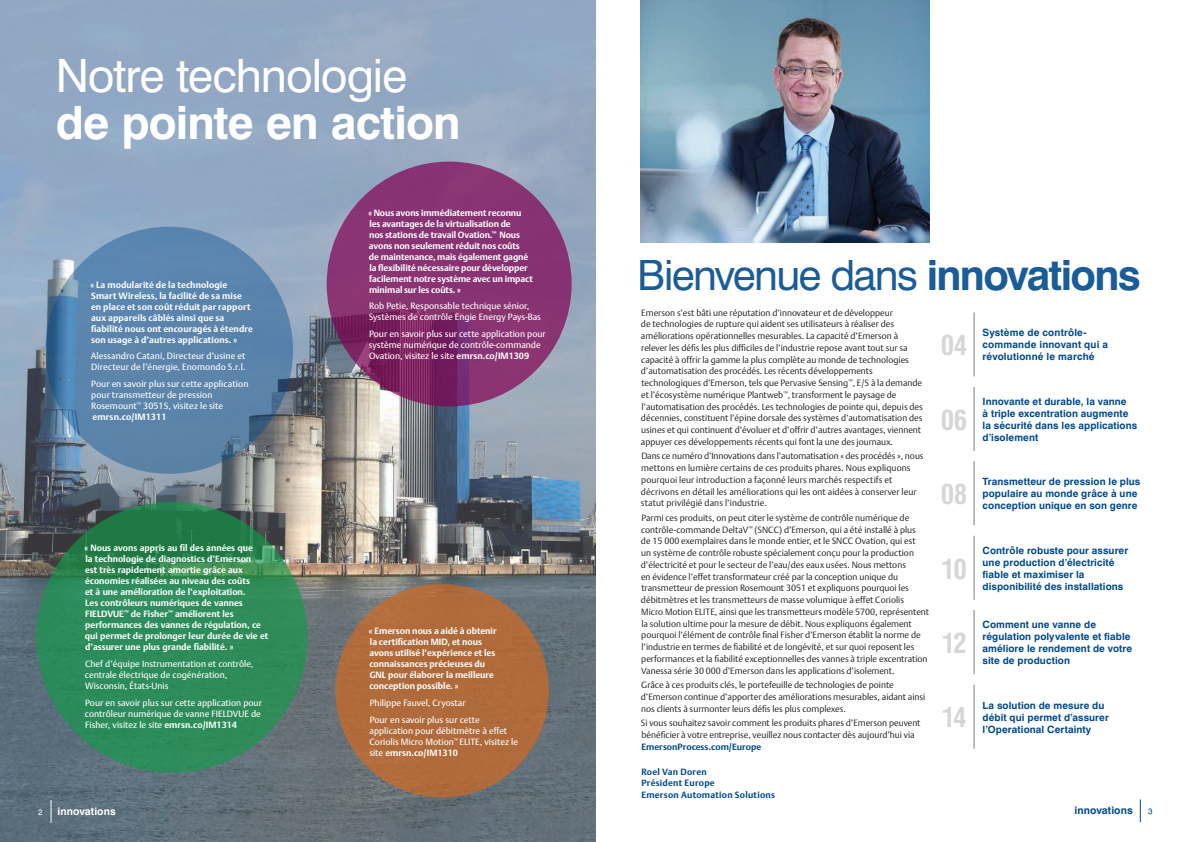
<style>
.page{position:relative;width:1191px;height:842px;background:#fff}
.page>*{position:absolute;margin:0;border:0;box-sizing:border-box;transform-origin:0 0}
.t1{font:46px "Swiss 721 BT";letter-spacing:-.025em;color:#fff}
.t2{font:700 46px "Swiss 721 BT";letter-spacing:-.02em;color:#fff}
.t3{font:42px "Swiss 721 BT";letter-spacing:-.04em;color:#004a8d}
.t4{font:700 condensed 27px "Swiss 721 BT";letter-spacing:-.035em;color:#d5d6d8}
.t5{font:700 10.5px "Swiss 721 BT";letter-spacing:.005em;color:#fff}
.t6{font:700 10.5px "Swiss 721 BT";letter-spacing:.005em;color:#004a8d}
.t7{font:700 10px/12px "Swiss 721 BT";letter-spacing:.01em;color:#004a8d}
.t8{font:9px/11.7px "DTL Argo T Light";color:#231f20}
.t9{font:700 9px/11px "DTL Argo T";color:#fff}
.t10{font:9px/11px "DTL Argo ET";color:#fff}
.t11{font:700 9px/11px "DTL Argo ET";color:#fff}
.t12{font:9px/11px "DTL Argo T";letter-spacing:.01em;color:#fff}
.t13{font:700 9px/11.2px "DTL Argo T";letter-spacing:.025em;color:#004a8d}
.t14{font:700 9px "DTL Argo T";color:#004a8d}
.t15{font:8px "Swiss 721 BT";color:#fff}
.t16{font:8px "Swiss 721 BT";color:#004a8d}
.s1{font-weight:700}
.s2{font-family:"DTL Argo T";font-weight:700}
.s3{font-family:"DTL Argo ET";font-weight:400}
</style>
<div class="page">
<img style="left:0;top:0;width:595px;height:842px">
<img style="left:641px;top:0;width:288px;height:242px">
<svg style="left:974px;top:312px;width:1px;height:437px"></svg>
<hr style="left:973px;top:312px;width:1px;height:65px;background:#797c7e">
<hr style="left:973px;top:387px;width:1px;height:64px;background:#797c7e">
<hr style="left:973px;top:684px;width:1px;height:65px;background:#797c7e">
<hr style="left:973px;top:461px;width:1px;height:64px;background:#797c7e">
<hr style="left:973px;top:535px;width:1px;height:65px;background:#797c7e">
<hr style="left:973px;top:610px;width:1px;height:64px;background:#797c7e">
<div style="left:974px;top:377px;width:168px;height:10px;background:#fff"></div>
<div style="left:974px;top:451px;width:168px;height:10px;background:#fff"></div>
<div style="left:974px;top:525px;width:168px;height:10px;background:#fff"></div>
<div style="left:974px;top:600px;width:168px;height:10px;background:#fff"></div>
<div style="left:974px;top:674px;width:168px;height:10px;background:#fff"></div>
<svg style="left:327px;top:162px;width:244px;height:244px;background:#852f6e"></svg>
<div style="left:335px;top:584px;width:214px;height:213px;background:#b16b3b;border-radius:50%"></div>
<svg style="left:45px;top:227px;width:248px;height:247px;background:#5882aa"></svg>
<svg style="left:36px;top:502px;width:271px;height:271px;background:#2c8956"></svg>
<svg style="left:51px;top:800px;width:1px;height:23px"></svg>
<svg style="left:1140px;top:799px;width:1px;height:23px"></svg>
<h1 class="t1" style="left:56px;top:48px;width:353px">Notre technologie</h1>
<h1 class="t2" style="left:56px;top:95px;width:406px">de pointe en action</h1>
<p class="t9" style="left:90px;top:279px;width:164px">« La modularité de la technologie Smart Wireless, la facilité de sa mise en place et son coût réduit par rapport aux appareils câblés ainsi que sa fiabilité nous ont encouragés à étendre son usage à d’autres applications. »</p>
<p class="t12" style="left:91px;top:351px;width:156px">Alessandro Catani, Directeur d’usine et<br>Directeur de l’énergie, Enomondo S.r.l.</p>
<p class="t12" style="left:91px;top:378px;width:159px">Pour en savoir plus sur cette application pour transmetteur de pression<br>Rosemount<sup>™</sup> 3051S, visitez le site <span class="s1">emrsn.co/IM1311</span></p>
<p class="t11" style="left:84px;top:543px;width:185px">« Nous avons appris au fil des années que<br>la technologie de diagnostics d’Emerson<br>est très rapidement amortie grâce aux économies réalisées au niveau des coûts<br>et à une amélioration de l’exploitation.<br>Les contrôleurs numériques de vannes FIELDVUE<sup>™</sup> de Fisher<sup>™</sup> améliorent les performances des vannes de régulation, ce qui permet de prolonger leur durée de vie et d’assurer une plus grande fiabilité. »</p>
<p class="t10" style="left:85px;top:658px;width:170px">Chef d’équipe Instrumentation et contrôle, centrale électrique de cogénération,<br>Wisconsin, États-Unis</p>
<p class="t10" style="left:85px;top:697px;width:178px;text-align:justify">Pour en savoir plus sur cette application pour contrôleur numérique de vanne FIELDVUE de Fisher, visitez le site <span class="s2">emrsn.co/IM1314</span></p>
<p class="t9" style="left:368px;top:207px;width:166px">« Nous avons immédiatement reconnu les avantages de la virtualisation de<br>nos stations de travail Ovation.<sup>™</sup> Nous avons non seulement réduit nos coûts<br>de maintenance, mais également gagné la flexibilité nécessaire pour développer facilement notre système avec un impact minimal sur les coûts. »</p>
<p class="t10" style="left:369px;top:301px;width:174px">Rob Petie, Responsable technique sénior,<br>Systèmes de contrôle Engie Energy Pays-Bas</p>
<p class="t10" style="left:369px;top:328px;width:179px">Pour en savoir plus sur cette application pour système numérique de contrôle-commande<br>Ovation, visitez le site <span class="s2">emrsn.co/IM1309</span></p>
<p class="t9" style="left:369px;top:625px;width:129px">« Emerson nous a aidé à obtenir la certification MID, et nous avons utilisé l’expérience et les connaissances précieuses du<br>GNL pour élaborer la meilleure conception possible. »</p>
<p class="t10" style="left:370px;top:694px;width:112px;line-height:16.7px">Philippe Fauvel, Cryostar<br>Pour en savoir plus sur cette</p>
<p class="t10" style="left:369px;top:725px;width:150px">application pour débitmètre à effet<br>Coriolis Micro Motion<sup>™</sup> ELITE, visitez le</p>
<p class="t9" style="left:369px;top:747px;width:90px"><span class="s3">site</span> emrsn.co/IM1310</p>
<h2 class="t3" style="left:638px;top:250px;width:504px">Bienvenue dans <span class="s1">innovations</span></h2>
<p class="t8" style="left:641px;top:307px;width:283px">Emerson s’est bâti une réputation d’innovateur et de développeur<br>de technologies de rupture qui aident ses utilisateurs à réaliser des améliorations opérationnelles mesurables. La capacité d’Emerson à relever les défis les plus difficiles de l’industrie repose avant tout sur sa capacité à offrir la gamme la plus complète au monde de technologies d’automatisation des procédés. Les récents développements technologiques d’Emerson, tels que Pervasive Sensing<sup>™</sup>, E/S à la demande et l’écosystème numérique Plantweb<sup>™</sup>, transforment le paysage de l’automatisation des procédés. Les technologies de pointe qui, depuis des décennies, constituent l’épine dorsale des systèmes d’automatisation des usines et qui continuent d’évoluer et d’offrir d’autres avantages, viennent appuyer ces développements récents qui font la une des journaux.</p>
<p class="t8" style="left:641px;top:450px;width:284px">Dans ce numéro d’Innovations dans l’automatisation « des procédés », nous mettons en lumière certains de ces produits phares. Nous expliquons pourquoi leur introduction a façonné leurs marchés respectifs et décrivons en détail les améliorations qui les ont aidées à conserver leur statut privilégié dans l’industrie.</p>
<p class="t8" style="left:641px;top:512px;width:290px">Parmi ces produits, on peut citer le système de contrôle numérique de contrôle-commande DeltaV<sup>™</sup> (SNCC) d’Emerson, qui a été installé à plus<br>de 15 000 exemplaires dans le monde entier, et le SNCC Ovation, qui est<br>un système de contrôle robuste spécialement conçu pour la production d’électricité et pour le secteur de l’eau/des eaux usées. Nous mettons<br>en évidence l’effet transformateur créé par la conception unique du transmetteur de pression Rosemount 3051 et expliquons pourquoi les débitmètres et les transmetteurs de masse volumique à effet Coriolis<br>Micro Motion ELITE, ainsi que les transmetteurs modèle 5700, représentent la solution ultime pour la mesure de débit. Nous expliquons également pourquoi l’élément de contrôle final Fisher d’Emerson établit la norme de l’industrie en termes de fiabilité et de longévité, et sur quoi reposent les performances et la fiabilité exceptionnelles des vannes à triple excentration Vanessa série 30 000 d’Emerson dans les applications d’isolement.</p>
<p class="t8" style="left:641px;top:679px;width:286px">Grâce à ces produits clés, le portefeuille de technologies de pointe d’Emerson continue d’apporter des améliorations mesurables, aidant ainsi nos clients à surmonter leurs défis les plus complexes.</p>
<p class="t8" style="left:641px;top:717px;width:281px">Si vous souhaitez savoir comment les produits phares d’Emerson peuvent bénéficier à votre entreprise, veuillez nous contacter dès aujourd’hui via</p>
<p class="t14" style="left:641px;top:741px;width:121px">EmersonProcess.com/Europe</p>
<p class="t13" style="left:641px;top:766px;width:135px">Roel Van Doren<br>Président Europe<br>Emerson Automation Solutions</p>
<h3 class="t4" style="left:941px;top:329px;width:28px">04</h3>
<p class="t7" style="left:982px;top:327px;width:127px">Système de contrôle&shy;commande innovant qui a révolutionné le marché</p>
<h3 class="t4" style="left:941px;top:404px;width:28px">06</h3>
<p class="t7" style="left:982px;top:395px;width:156px">Innovante et durable, la vanne<br>à triple excentration augmente la sécurité dans les applications d’isolement</p>
<h3 class="t4" style="left:941px;top:478px;width:28px">08</h3>
<p class="t7" style="left:982px;top:476px;width:159px">Transmetteur de pression le plus populaire au monde grâce à une conception unique en son genre</p>
<h3 class="t4" style="left:941px;top:552px;width:27px">10</h3>
<p class="t7" style="left:982px;top:544px;width:147px">Contrôle robuste pour assurer une production d’électricité fiable et maximiser la disponibilité des installations</p>
<h3 class="t4" style="left:941px;top:627px;width:26px">12</h3>
<p class="t7" style="left:982px;top:618px;width:151px">Comment une vanne de régulation polyvalente et fiable améliore le rendement de votre site de production</p>
<h3 class="t4" style="left:941px;top:701px;width:26px">14</h3>
<p class="t7" style="left:982px;top:699px;width:128px">La solution de mesure du débit qui permet d’assurer l’Operational Certainty</p>
<p class="t15" style="left:38px;top:807px;width:6px">2</p>
<p class="t5" style="left:58px;top:805px;width:60px">innovations</p>
<p class="t6" style="left:1074px;top:804px;width:60px">innovations</p>
<p class="t16" style="left:1148px;top:806px;width:6px">3</p>
</div>
